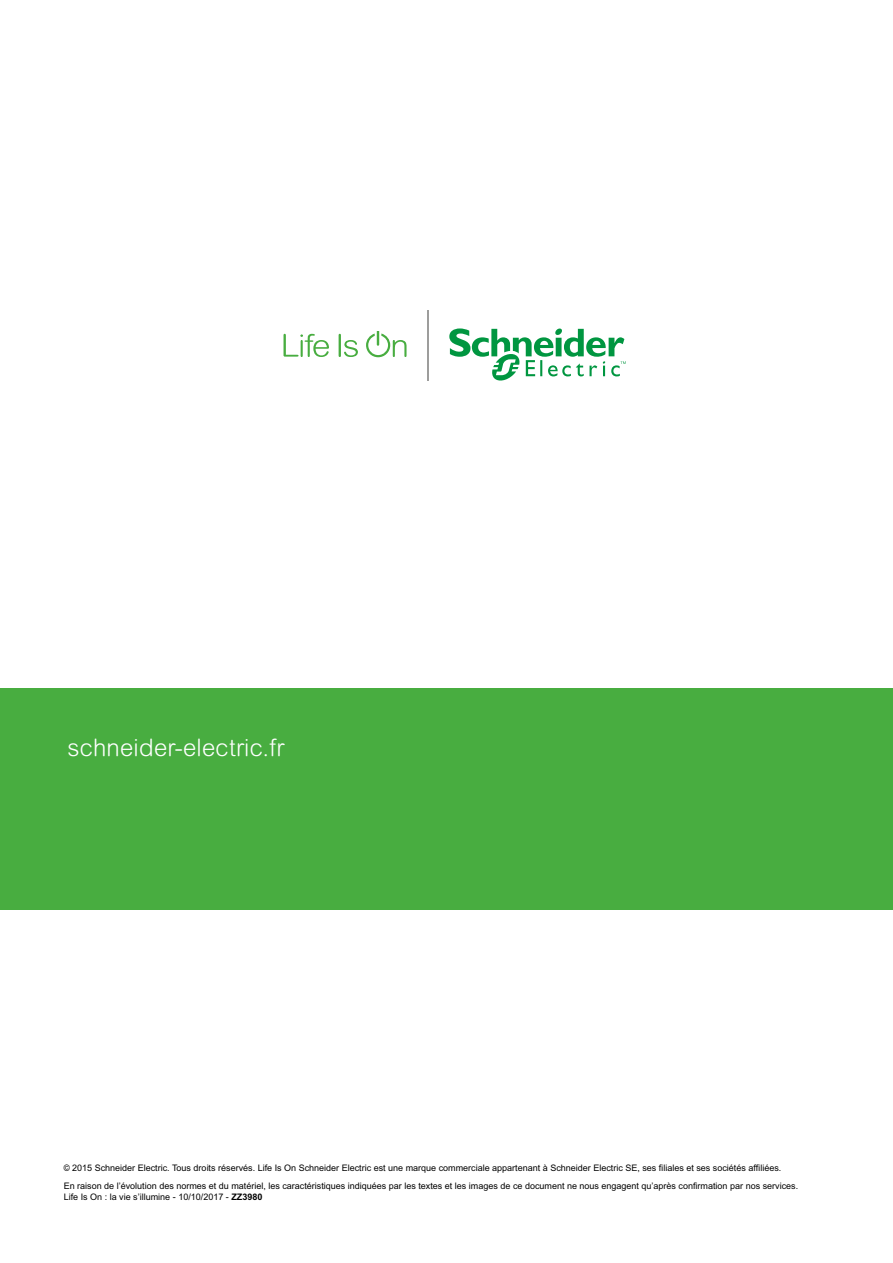
<style>
.page{position:relative;width:893px;height:1263px;background:#fff}
.page>*{position:absolute;margin:0;border:0;box-sizing:border-box;transform-origin:0 0}
.t1{font:300 24px "Arial Rounded MT Std";letter-spacing:.01em;color:#fff}
.t2{font:9px/18.3px "Arial MT Std";color:#000;scale:.9 1}
.t3{font:9px "Arial MT Std";color:#000}
.s1{font-weight:700}
</style>
<div class="page">
<div style="left:0;top:689px;width:893px;height:221px;background:#48ad40"></div>
<svg style="left:284px;top:334px;width:45px;height:23px"></svg>
<svg style="left:339px;top:334px;width:19px;height:23px"></svg>
<svg style="left:366px;top:331px;width:41px;height:26px"></svg>
<hr style="left:427px;top:310px;width:2px;height:71px;background:#9d9d9c">
<svg style="left:449px;top:328px;width:177px;height:53px"></svg>
<h1 class="t1" style="left:68px;top:734px;width:218px">schneider-electric.fr</h1>
<p class="t2" style="left:64px;top:1158px;width:817px">© 2015 Schneider Electric. Tous droits réservés. Life Is On Schneider Electric est une marque commerciale appartenant à Schneider Electric SE, ses filiales et ses sociétés affiliées.<br>En raison de l’évolution des normes et du matériel, les caractéristiques indiquées par les textes et les images de ce document ne nous engagent qu’après confirmation par nos services.</p>
<p class="t3" style="left:64px;top:1191px;width:200px">Life Is On : la vie s’illumine - 10/10/2017 - <span class="s1">ZZ3980</span></p>
</div>
